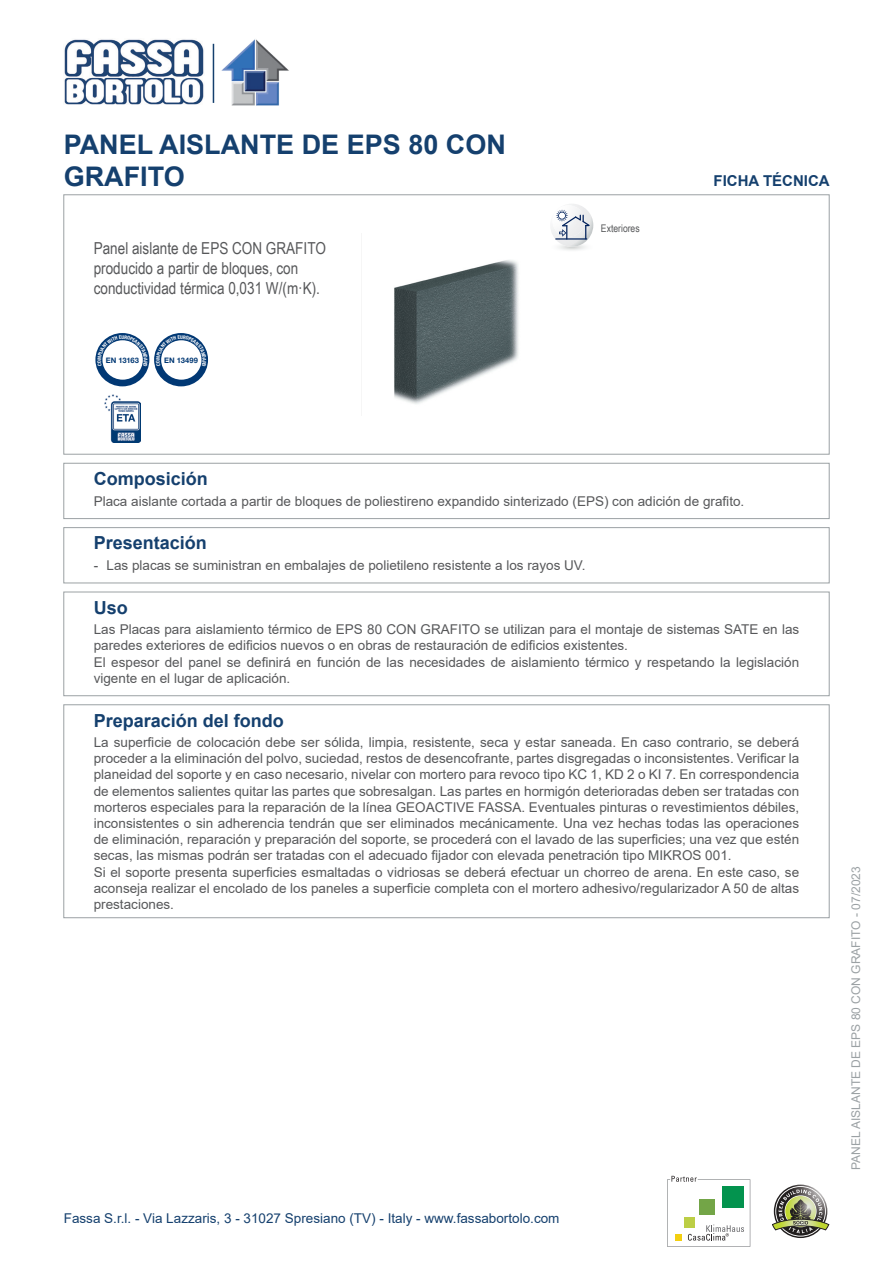
<style>
.page{position:relative;width:893px;height:1263px;background:#fff}
.page>*{position:absolute;margin:0;border:0;box-sizing:border-box;transform-origin:0 0}
.Sottotitolo{font:700 27px/32.4px "Arial";color:#15406e}
.Titolo{font:700 18px "Arial";color:#15406e}
.Descrizione{font:16.5px/19.8px "Arial Narrow";color:#57585a}
.Scheda_Tecnica{font:700 15px "Arial";color:#15406e}
.Preparazione_del_fondo{font:13.5px/16.2px "Arial";color:#57585a;text-align:justify}
.Impiego{font:13.5px/16.2px "Arial";color:#57585a}
.Composizione{font:13.5px "Arial";color:#57585a}
.t1{font:13.5px "Arial";color:#15406e}
.t2{font:12px "Arial";color:#9ba1a4}
.Frase{font:10.5px "Arial Narrow";color:#57585a}
.t3{font:700 7.5px "Helvetica Neue";letter-spacing:.01em;color:#013874}
</style>
<div class="page">
<img style="left:104px;top:394px;width:37px;height:48px">
<img style="left:394px;top:260px;width:125px;height:144px">
<svg style="left:551px;top:204px;width:42px;height:43px"></svg>
<hr style="left:555px;top:238px;width:32px;height:2px;background:#00205b">
<div style="left:64px;top:463px;width:765px;height:56px;border:1px solid #9ba1a4"></div>
<div style="left:64px;top:527px;width:765px;height:56px;border:1px solid #9ba1a4"></div>
<div style="left:64px;top:592px;width:765px;height:104px;border:1px solid #9ba1a4"></div>
<div style="left:64px;top:704px;width:765px;height:214px;border:1px solid #9ba1a4"></div>
<svg style="left:667px;top:1176px;width:83px;height:71px"></svg>
<svg style="left:772px;top:1186px;width:57px;height:50px"></svg>
<img style="left:64px;top:39px;width:140px;height:66px">
<hr style="left:213px;top:44px;width:1px;height:59px;background:#15406e">
<img style="left:221px;top:39px;width:68px;height:67px">
<svg style="left:95px;top:333px;width:113px;height:53px"></svg>
<p class="Sottotitolo" style="left:64px;top:128px;width:444px">PANEL AISLANTE DE EPS 80 CON<br>GRAFITO</p>
<p class="Descrizione" style="left:94px;top:238px;width:234px">Panel aislante de EPS CON GRAFITO producido a partir de bloques, con conductividad térmica 0,031 W/(m·K).</p>
<p class="t3" style="left:106px;top:355px;width:35px">EN 13163</p>
<p class="t3" style="left:164px;top:355px;width:35px">EN 13499</p>
<p class="Frase" style="left:601px;top:220px;width:40px">Exteriores</p>
<p class="Scheda_Tecnica" style="left:714px;top:170px;width:118px">FICHA TÉCNICA</p>
<p class="Titolo" style="left:94px;top:466px;width:116px">Composición</p>
<p class="Composizione" style="left:94px;top:491px;width:652px">Placa aislante cortada a partir de bloques de poliestireno expandido sinterizado (EPS) con adición de grafito.</p>
<p class="Titolo" style="left:94px;top:530px;width:115px">Presentación</p>
<p class="Preparazione_del_fondo" style="left:94px;top:557px;width:493px">- Las placas se suministran en embalajes de polietileno resistente a los rayos UV.</p>
<p class="Titolo" style="left:94px;top:595px;width:36px">Uso</p>
<p class="Impiego" style="left:94px;top:621px;width:707px">Las Placas para aislamiento térmico de EPS 80 CON GRAFITO se utilizan para el montaje de sistemas SATE en las paredes exteriores de edificios nuevos o en obras de restauración de edificios existentes.</p>
<p class="Impiego" style="left:94px;top:654px;width:707px">El espesor del panel se definirá en función de las necesidades de aislamiento térmico y respetando la legislación vigente en el lugar de aplicación.</p>
<p class="Titolo" style="left:94px;top:707px;width:192px">Preparación del fondo</p>
<p class="Preparazione_del_fondo" style="left:94px;top:734px;width:707px">La superficie de colocación debe ser sólida, limpia, resistente, seca y estar saneada. En caso contrario, se deberá proceder a la eliminación del polvo, suciedad, restos de desencofrante, partes disgregadas o inconsistentes. Verificar la planeidad del soporte y en caso necesario, nivelar con mortero para revoco tipo KC 1, KD 2 o KI 7. En correspondencia de elementos salientes quitar las partes que sobresalgan. Las partes en hormigón deterioradas deben ser tratadas con morteros especiales para la reparación de la línea GEOACTIVE FASSA. Eventuales pinturas o revestimientos débiles, inconsistentes o sin adherencia tendrán que ser eliminados mecánicamente. Una vez hechas todas las operaciones de eliminación, reparación y preparación del soporte, se procederá con el lavado de las superficies; una vez que estén secas, las mismas podrán ser tratadas con el adecuado fijador con elevada penetración tipo MIKROS 001.</p>
<p class="Preparazione_del_fondo" style="left:94px;top:864px;width:707px">Si el soporte presenta superficies esmaltadas o vidriosas se deberá efectuar un chorreo de arena. En este caso, se aconseja realizar el encolado de los paneles a superficie completa con el mortero adhesivo/regularizador A 50 de altas prestaciones.</p>
<p class="t1" style="left:64px;top:1208px;width:497px">Fassa S.r.l. - Via Lazzaris, 3 - 31027 Spresiano (TV) - Italy - www.fassabortolo.com</p>
<p class="t2" style="left:848px;top:1170px;width:305px;rotate:-90deg">PANEL AISLANTE DE EPS 80 CON GRAFITO - 07/2023</p>
</div>
